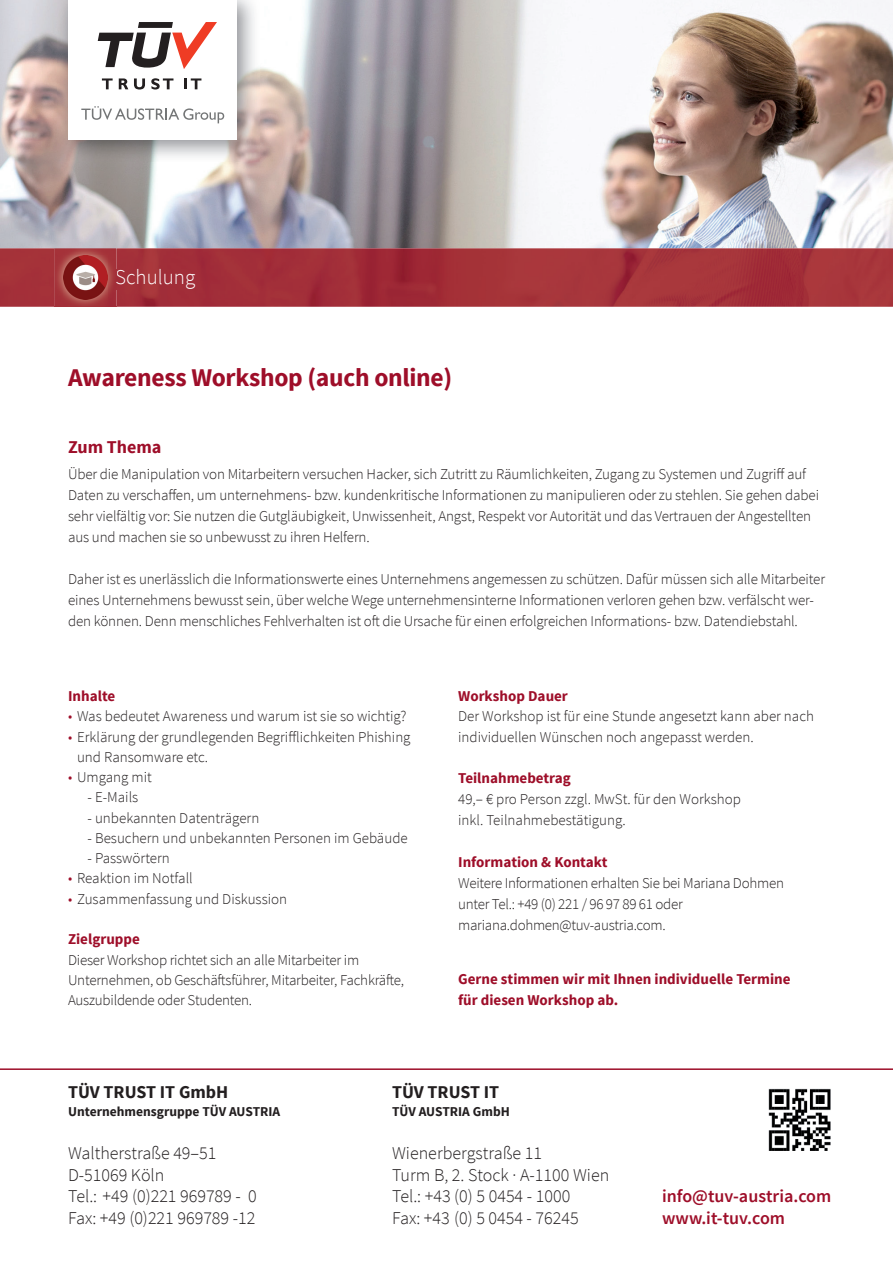
<style>
.page{position:relative;width:893px;height:1263px;background:#fff}
.page>*{position:absolute;margin:0;border:0;box-sizing:border-box;transform-origin:0 0}
.t1{font:700 25.5px "Source Sans Pro";letter-spacing:-.01em;color:#9e0e29}
.t2{font:300 21px "Source Sans Pro";color:#fff}
.t3{font:300 18px "Source Sans Pro";color:#231f20}
.t4{font:600 18px "Source Sans Pro";color:#9e0e29}
.t5{font:700 18px "Source Sans Pro";color:#231f20}
.t6{font:700 18px "Source Sans Pro";color:#9e0e29}
.t7{font:300 15px/21px "Source Sans Pro";letter-spacing:-.01em;color:#231f20}
.t8{font:700 15px/21px "Source Sans Pro";color:#9e0e29}
.t9{font:700 13.5px "Source Sans Pro";color:#231f20}
.s1{color:#9e0e29}
</style>
<div class="page">
<img style="left:0;top:0;width:893px;height:248px">
<img style="left:0;top:248px;width:893px;height:59px">
<img style="left:117px;top:269px;width:78px;height:20px">
<img style="left:57px;top:0;width:202px;height:162px">
<div style="left:68px;top:0;width:169px;height:139px;background:#fff"></div>
<img style="left:54px;top:246px;width:62px;height:61px">
<svg style="left:116px;top:269px;width:1px;height:20px"></svg>
<img style="left:64px;top:256px;width:43px;height:43px">
<svg style="left:81px;top:106px;width:143px;height:17px"></svg>
<svg style="left:98px;top:22px;width:119px;height:47px"></svg>
<svg style="left:102px;top:78px;width:11px;height:11px"></svg>
<svg style="left:119px;top:78px;width:9px;height:11px"></svg>
<svg style="left:134px;top:78px;width:11px;height:12px"></svg>
<svg style="left:151px;top:78px;width:22px;height:12px"></svg>
<svg style="left:184px;top:78px;width:17px;height:11px"></svg>
<img style="left:768px;top:1088px;width:63px;height:63px">
<hr style="left:0;top:1068px;width:893px;height:2px;background:#9e0e29">
<h2 class="t2" style="left:115px;top:265px;width:82px">Schulung</h2>
<h1 class="t1" style="left:68px;top:361px;width:386px">Awareness Workshop (auch online)</h1>
<p class="t6" style="left:68px;top:435px;width:95px">Zum Thema</p>
<p class="t7" style="left:68px;top:464px;width:753px">Über die Manipulation von Mitarbeitern versuchen Hacker, sich Zutritt zu Räumlichkeiten, Zugang zu Systemen und Zugriff auf Daten zu verschaffen, um unternehmens- bzw. kundenkritische Informationen zu manipulieren oder zu stehlen. Sie gehen dabei sehr vielfältig vor: Sie nutzen die Gutgläubigkeit, Unwissenheit, Angst, Respekt vor Autorität und das Vertrauen der Angestellten aus und machen sie so unbewusst zu ihren Helfern.</p>
<p class="t7" style="left:68px;top:569px;width:759px">Daher ist es unerlässlich die Informationswerte eines Unternehmens angemessen zu schützen. Dafür müssen sich alle Mitarbeiter eines Unternehmens bewusst sein, über welche Wege unternehmensinterne Informationen verloren gehen bzw. verfälscht wer&shy;den können. Denn menschliches Fehlverhalten ist oft die Ursache für einen erfolgreichen Informations- bzw. Datendiebstahl.</p>
<p class="t8" style="left:68px;top:686px;width:49px">Inhalte</p>
<p class="t7" style="left:68px;top:706px;width:340px"><span class="s1">•</span> Was bedeutet Awareness und warum ist sie so wichtig?</p>
<p class="t7" style="left:77px;top:727px;width:335px;line-height:20.2px;text-indent:-9px"><span class="s1">•</span> Erklärung der grundlegenden Begrifflichkeiten Phishing und Ransomware etc.</p>
<p class="t7" style="left:68px;top:767px;width:85px"><span class="s1">•</span> Umgang mit</p>
<p class="t7" style="left:88px;top:787px;width:52px">- E-Mails</p>
<p class="t7" style="left:88px;top:807px;width:173px">- unbekannten Datenträgern</p>
<p class="t7" style="left:88px;top:827px;width:322px">- Besuchern und unbekannten Personen im Gebäude</p>
<p class="t7" style="left:88px;top:848px;width:84px">- Passwörtern</p>
<p class="t7" style="left:68px;top:868px;width:126px"><span class="s1">•</span> Reaktion im Notfall</p>
<p class="t7" style="left:68px;top:888px;width:221px"><span class="s1">•</span> Zusammenfassung und Diskussion</p>
<p class="t8" style="left:68px;top:929px;width:73px">Zielgruppe</p>
<p class="t7" style="left:68px;top:949px;width:338px;line-height:20.2px">Dieser Workshop richtet sich an alle Mitarbeiter im<br>Unternehmen, ob Geschäftsführer, Mitarbeiter, Fachkräfte,<br>Auszubildende oder Studenten.</p>
<p class="t8" style="left:458px;top:686px;width:111px">Workshop Dauer</p>
<p class="t7" style="left:458px;top:706px;width:357px;line-height:20.2px">Der Workshop ist für eine Stunde angesetzt kann aber nach individuellen Wünschen noch angepasst werden.</p>
<p class="t8" style="left:458px;top:768px;width:114px">Teilnahmebetrag</p>
<p class="t7" style="left:458px;top:788px;width:284px">49,– € pro Person zzgl. MwSt. für den Workshop inkl. Teilnahmebestätigung.</p>
<p class="t8" style="left:458px;top:852px;width:151px">Information &amp; Kontakt</p>
<p class="t7" style="left:458px;top:872px;width:327px">Weitere Informationen erhalten Sie bei Mariana Dohmen unter Tel.: +49 (0) 221 / 96 97 89 61 oder mariana.dohmen@tuv-austria.com.</p>
<p class="t8" style="left:458px;top:969px;width:334px">Gerne stimmen wir mit Ihnen individuelle Termine für diesen Workshop ab.</p>
<p class="t5" style="left:68px;top:1080px;width:162px">TÜV TRUST IT GmbH</p>
<p class="t5" style="left:392px;top:1080px;width:109px">TÜV TRUST IT</p>
<p class="t9" style="left:68px;top:1103px;width:214px">Unternehmensgruppe TÜV AUSTRIA</p>
<p class="t9" style="left:392px;top:1103px;width:119px">TÜV AUSTRIA GmbH</p>
<p class="t3" style="left:68px;top:1142px;width:150px">Waltherstraße 49–51</p>
<p class="t3" style="left:392px;top:1142px;width:151px">Wienerbergstraße 11</p>
<p class="t3" style="left:68px;top:1164px;width:98px">D-51069 Köln</p>
<p class="t3" style="left:392px;top:1164px;width:219px">Turm B, 2. Stock · A-1100 Wien</p>
<p class="t3" style="left:68px;top:1185px;width:190px">Tel.: +49 (0)221 969789 - 0</p>
<p class="t3" style="left:392px;top:1185px;width:180px">Tel.: +43 (0) 5 0454 - 1000</p>
<p class="t4" style="left:662px;top:1185px;width:171px">info@tuv-austria.com</p>
<p class="t3" style="left:68px;top:1207px;width:189px">Fax: +49 (0)221 969789 -12</p>
<p class="t3" style="left:392px;top:1207px;width:188px">Fax: +43 (0) 5 0454 - 76245</p>
<p class="t4" style="left:662px;top:1206px;width:124px">www.it-tuv.com</p>
</div>
